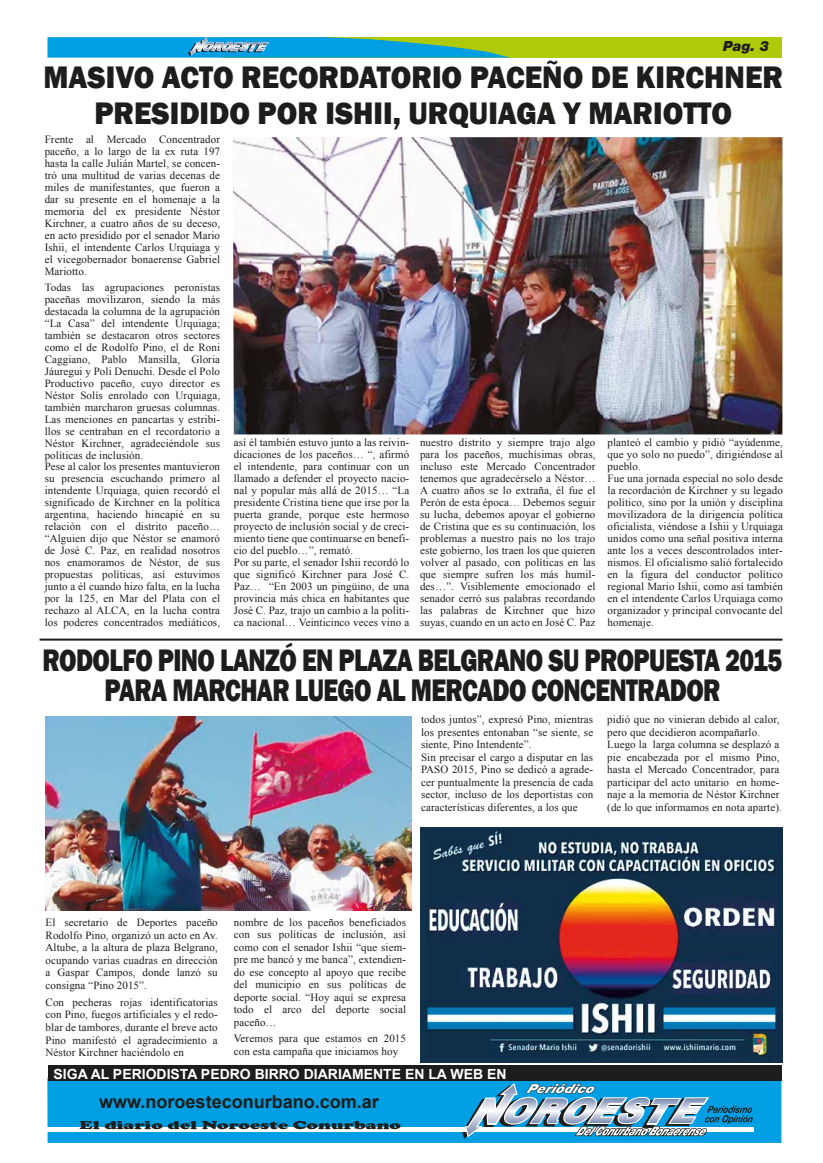
<style>
.page{position:relative;width:823px;height:1163px;background:#fff}
.page>*{position:absolute;margin:0;border:0;box-sizing:border-box;transform-origin:0 0}
.t1{font:800 32px/30px "Franklin Gothic";letter-spacing:-.025em;color:#1d1d1b;text-align:center;scale:.79 1}
.t2{font:800 32px/36px "Franklin Gothic";color:#1d1d1b;text-align:center;scale:.93 1}
.t3{font:700 18px "Arial";color:#1d1d1b}
.t4{font:700 14px "Arial";color:#fff}
.t5{font:italic 900 14px "Helvetica Neue";color:#1d1d1b}
.t6{font:900 11.8px "Cooper";color:#1d1d1b;scale:1.61 1}
.t7{font:11px/12px "Times New Roman";letter-spacing:.01em;color:#1d1d1b;text-align:justify}
</style>
<div class="page">
<div style="left:47px;top:1077px;width:734px;height:65px;background:#009fe3"></div>
<hr style="left:21px;top:1127px;width:733px;height:4px;background:#fff">
<svg style="left:461px;top:1083px;width:291px;height:55px"></svg>
<div style="left:221px;top:37px;width:560px;height:21px;background:#afca0b"></div>
<svg style="left:47px;top:37px;width:463px;height:21px;background:#29a7bf"></svg>
<div style="left:48px;top:1065px;width:733px;height:15px;background:#1d1d1b"></div>
<img style="left:233px;top:137px;width:549px;height:297px">
<img style="left:420px;top:827px;width:362px;height:235px">
<hr style="left:40px;top:638px;width:742px;height:2px;background:#1d1d1b">
<img style="left:46px;top:716px;width:365px;height:194px">
<p class="t5" style="left:722px;top:37px;width:48px">Pag. 3</p>
<h1 class="t2" style="left:43px;top:59px;width:796px">MASIVO ACTO RECORDATORIO PACEÑO DE KIRCHNER<br>PRESIDIDO POR ISHII, URQUIAGA Y MARIOTTO</h1>
<p class="t7" style="left:45px;top:133px;width:177px">Frente al Mercado Concentrador paceño, a lo largo de la ex ruta 197 hasta la calle Julián Martel, se concen&shy;tró una multitud de varias decenas de miles de manifestantes, que fueron a dar su presente en el homenaje a la memoria del ex presidente Néstor Kirchner, a cuatro años de su deceso, en acto presidido por el senador Mario Ishii, el intendente Carlos Urquiaga y el vicegobernador bonaerense Gabriel Mariotto.</p>
<p class="t7" style="left:45px;top:281px;width:177px">Todas las agrupaciones peronistas paceñas movilizaron, siendo la más destacada la columna de la agrupación “La Casa” del intendente Urquiaga; también se destacaron otros sectores como el de Rodolfo Pino, el de Roni Caggiano, Pablo Mansilla, Gloria Jáuregui y Poli Denuchi. Desde el Polo Productivo paceño, cuyo director es Néstor Solís enrolado con Urquiaga, también marcharon gruesas columnas.<br>Las menciones en pancartas y estribi&shy;llos se centraban en el recordatorio a Néstor Kirchner, agradeciéndole sus políticas de inclusión.</p>
<p class="t7" style="left:45px;top:460px;width:177px">Pese al calor los presentes mantuvieron su presencia escuchando primero al intendente Urquiaga, quien recordó el significado de Kirchner en la política argentina, haciendo hincapié en su relación con el distrito paceño… “Alguien dijo que Néstor se enamoró de José C. Paz, en realidad nosotros nos enamoramos de Néstor, de sus propuestas políticas, así estuvimos junto a él cuando hizo falta, en la lucha por la 125, en Mar del Plata con el rechazo al ALCA, en la lucha contra los poderes concentrados mediáticos,</p>
<p class="t7" style="left:234px;top:436px;width:177px;text-align:left">así él también estuvo junto a las reivin&shy;dicaciones de los paceños… “, afirmó el intendente, para continuar con un llamado a defender el proyecto nacio&shy;nal y popular más allá de 2015… “La presidente Cristina tiene que irse por la puerta grande, porque este hermoso proyecto de inclusión social y de creci&shy;miento tiene que continuarse en benefi&shy;cio del pueblo…”, remató.<br>Por su parte, el senador Ishii recordó lo que significó Kirchner para José C.<br>Paz… “En 2003 un pingüino, de una provincia más chica en habitantes que José C. Paz, trajo un cambio a la políti&shy;ca nacional… Veinticinco veces vino a</p>
<p class="t7" style="left:420px;top:436px;width:177px">nuestro distrito y siempre trajo algo para los paceños, muchísimas obras, incluso este Mercado Concentrador tenemos que agradecérselo a Néstor… A cuatro años se lo extraña, él fue el Perón de esta época… Debemos seguir su lucha, debemos apoyar el gobierno de Cristina que es su continuación, los problemas a nuestro país no los trajo este gobierno, los traen los que quieren volver al pasado, con políticas en las que siempre sufren los más humil&shy;des…”. Visiblemente emocionado el senador cerró sus palabras recordando las palabras de Kirchner que hizo suyas, cuando en un acto en José C. Paz</p>
<p class="t7" style="left:607px;top:436px;width:177px;text-align:left">planteó el cambio y pidió “ayúdenme, que yo solo no puedo”, dirigiéndose al pueblo.<br>Fue una jornada especial no solo desde la recordación de Kirchner y su legado político, sino por la unión y disciplina movilizadora de la dirigencia política oficialista, viéndose a Ishii y Urquiaga unidos como una señal positiva interna ante los a veces descontrolados inter&shy;nismos. El oficialismo salió fortalecido en la figura del conductor político regional Mario Ishii, como así también en el intendente Carlos Urquiaga como organizador y principal convocante del homenaje.</p>
<h1 class="t1" style="left:43px;top:644px;width:937px">RODOLFO PINO LANZÓ EN PLAZA BELGRANO SU PROPUESTA 2015<br>PARA MARCHAR LUEGO AL MERCADO CONCENTRADOR</h1>
<p class="t7" style="left:421px;top:713px;width:174px;line-height:12.5px;text-align:left">todos juntos”, expresó Pino, mientras los presentes entonaban “se siente, se siente, Pino Intendente”.<br>Sin precisar el cargo a disputar en las PASO 2015, Pino se dedicó a agrade&shy;cer puntualmente la presencia de cada sector, incluso de los deportistas con características diferentes, a los que</p>
<p class="t7" style="left:607px;top:713px;width:176px;line-height:12.5px;text-align:left">pidió que no vinieran debido al calor, pero que decidieron acompañarlo.<br>Luego la larga columna se desplazó a pie encabezada por el mismo Pino, hasta el Mercado Concentrador, para participar del acto unitario en home&shy;naje a la memoria de Néstor Kirchner (de lo que informamos en nota aparte).</p>
<p class="t7" style="left:46px;top:916px;width:174px;line-height:12.5px">El secretario de Deportes paceño Rodolfo Pino, organizó un acto en Av.<br>Altube, a la altura de plaza Belgrano, ocupando varias cuadras en dirección a Gaspar Campos, donde lanzó su consigna “Pino 2015”.</p>
<p class="t7" style="left:46px;top:995px;width:174px;line-height:12.5px">Con pecheras rojas identificatorias con Pino, fuegos artificiales y el redo&shy;blar de tambores, durante el breve acto Pino manifestó el agradecimiento a Néstor Kirchner haciéndolo en</p>
<p class="t7" style="left:234px;top:915px;width:174px;line-height:12.5px">nombre de los paceños beneficiados con sus políticas de inclusión, así como con el senador Ishii “que siem&shy;pre me bancó y me banca”, extendien&shy;do ese concepto al apoyo que recibe del municipio en sus políticas de deporte social. “Hoy aquí se expresa todo el arco del deporte social paceño…</p>
<p class="t7" style="left:234px;top:1031px;width:174px;line-height:12.5px">Veremos para que estamos en 2015 con esta campaña que iniciamos hoy</p>
<p class="t4" style="left:53px;top:1064px;width:454px">SIGA AL PERIODISTA PEDRO BIRRO DIARIAMENTE EN LA WEB EN</p>
<h2 class="t3" style="left:99px;top:1089px;width:281px">www.noroesteconurbano.com.ar</h2>
<p class="t6" style="left:79px;top:1118px;width:201px">El diario del Noroeste Conurbano</p>
</div>
